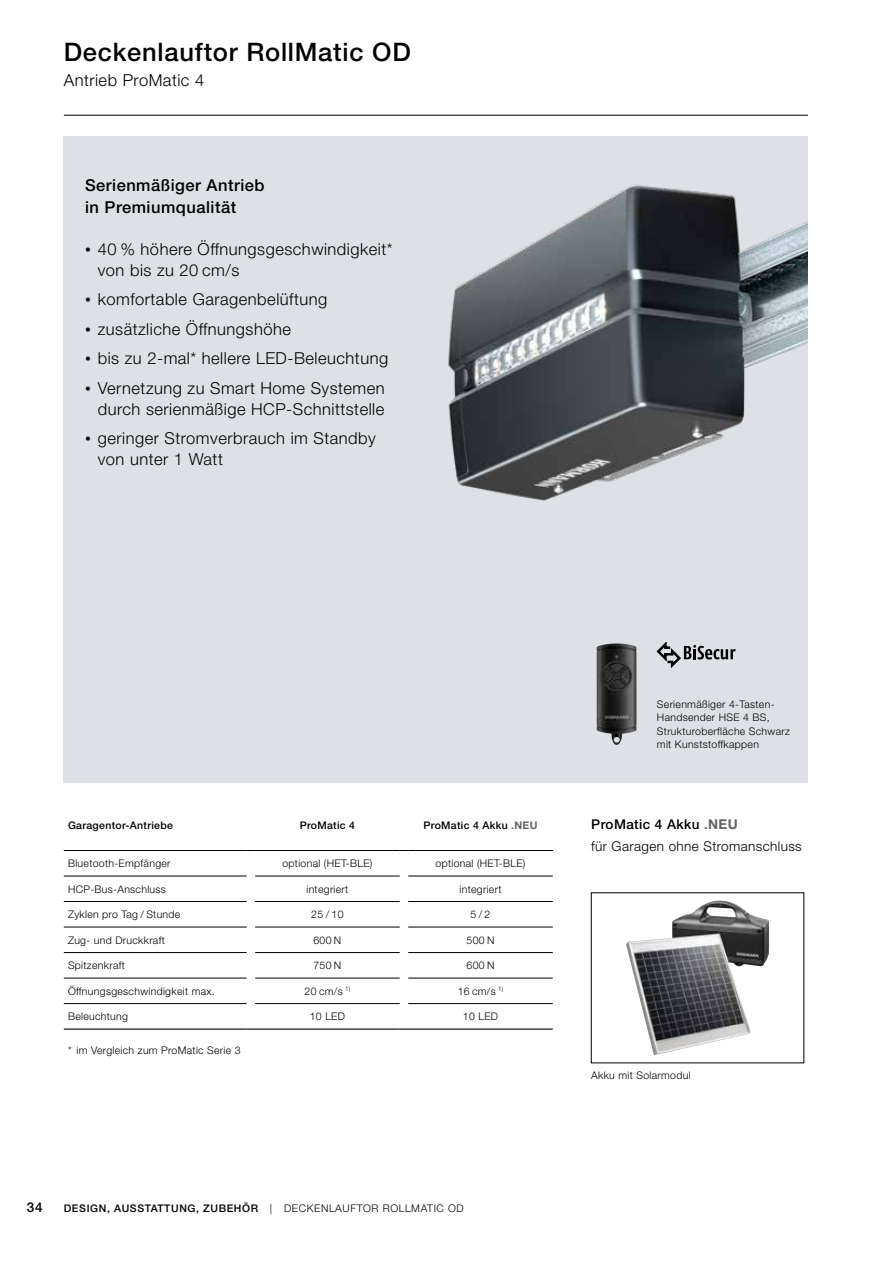
<style>
.page{position:relative;width:893px;height:1263px;background:#fff}
.page>*{position:absolute;margin:0;border:0;box-sizing:border-box;transform-origin:0 0}
.t1{font:500 25.5px "Hoermann Helvetica Neue";letter-spacing:.03em;color:#000}
.t2{font:300 16.5px/21px "Hoermann Helvetica Neue";letter-spacing:.03em;color:#000}
.t3{font:500 16.5px/21.3px "Hoermann Helvetica Neue";letter-spacing:.03em;color:#000}
.t4{font:300 13.5px/21.3px "Hoermann Helvetica Neue";letter-spacing:.03em;color:#000}
.t5{font:500 13.5px "Hoermann Helvetica Neue";color:#000}
.t6{font:300 10.5px/13.5px "Hoermann Helvetica Neue";letter-spacing:.03em;color:#000}
.t7{font:500 10.5px "Hoermann Helvetica Neue";letter-spacing:.06em;color:#000}
.t8{font:500 10.5px "Hoermann Helvetica Neue";letter-spacing:.03em;color:#000}
.s1{font-family:"Times New Roman";font-weight:400}
.s2{font-weight:700;color:#626261}
.s3{font-weight:300}
.s4{font-weight:500}
</style>
<div class="page">
<div style="left:64px;top:136px;width:744px;height:646px;background:#dde1e5"></div>
<img style="left:448px;top:184px;width:360px;height:317px">
<img style="left:626px;top:900px;width:143px;height:155px">
<svg style="left:657px;top:642px;width:78px;height:25px"></svg>
<img style="left:596px;top:643px;width:41px;height:102px">
<hr style="left:64px;top:1028px;width:183px;height:2px;background:#000">
<svg style="left:247px;top:1028px;width:8px;height:2px"></svg>
<hr style="left:255px;top:1028px;width:145px;height:2px;background:#000">
<svg style="left:400px;top:1028px;width:8px;height:2px"></svg>
<hr style="left:408px;top:1028px;width:145px;height:2px;background:#000">
<hr style="left:64px;top:850px;width:183px;height:1px;background:#000">
<hr style="left:255px;top:850px;width:145px;height:1px;background:#000">
<hr style="left:408px;top:850px;width:145px;height:1px;background:#000">
<hr style="left:64px;top:876px;width:183px;height:1px;background:#000">
<hr style="left:64px;top:901px;width:183px;height:1px;background:#000">
<hr style="left:64px;top:927px;width:183px;height:1px;background:#000">
<hr style="left:64px;top:952px;width:183px;height:1px;background:#000">
<hr style="left:64px;top:978px;width:183px;height:1px;background:#000">
<hr style="left:64px;top:1003px;width:183px;height:1px;background:#000">
<hr style="left:255px;top:876px;width:145px;height:1px;background:#000">
<hr style="left:255px;top:901px;width:145px;height:1px;background:#000">
<hr style="left:255px;top:927px;width:145px;height:1px;background:#000">
<hr style="left:255px;top:952px;width:145px;height:1px;background:#000">
<hr style="left:255px;top:978px;width:145px;height:1px;background:#000">
<hr style="left:255px;top:1003px;width:145px;height:1px;background:#000">
<hr style="left:408px;top:876px;width:145px;height:1px;background:#000">
<hr style="left:408px;top:901px;width:145px;height:1px;background:#000">
<hr style="left:408px;top:927px;width:145px;height:1px;background:#000">
<hr style="left:408px;top:952px;width:145px;height:1px;background:#000">
<hr style="left:408px;top:978px;width:145px;height:1px;background:#000">
<hr style="left:408px;top:1003px;width:145px;height:1px;background:#000">
<hr style="left:64px;top:115px;width:744px;height:1px;background:#000">
<h1 class="t1" style="left:64px;top:34px;width:348px">Deckenlauftor RollMatic OD</h1>
<h2 class="t2" style="left:64px;top:69px;width:142px">Antrieb ProMatic 4</h2>
<h2 class="t3" style="left:85px;top:174px;width:181px">Serienmäßiger Antrieb in Premiumqualität</h2>
<h2 class="t2" style="left:98px;top:237px;width:296px;text-indent:-13px"><span class="s1">•</span> 40 % höhere Öffnungsgeschwindigkeit* von bis zu 20 cm/s</h2>
<h2 class="t2" style="left:85px;top:288px;width:244px"><span class="s1">•</span> komfortable Garagenbelüftung</h2>
<h2 class="t2" style="left:85px;top:317px;width:207px"><span class="s1">•</span> zusätzliche Öffnungshöhe</h2>
<h2 class="t2" style="left:85px;top:347px;width:305px"><span class="s1">•</span> bis zu 2-mal* hellere LED-Beleuchtung</h2>
<h2 class="t2" style="left:85px;top:376px;width:301px;text-align:right"><span class="s1">•</span> Vernetzung zu Smart Home Systemen durch serienmäßige HCP-Schnittstelle</h2>
<h2 class="t2" style="left:98px;top:427px;width:279px;text-indent:-13px"><span class="s1">•</span> geringer Stromverbrauch im Standby von unter 1 Watt</h2>
<p class="t8" style="left:68px;top:818px;width:106px">Garagentor-Antriebe</p>
<p class="t8" style="left:300px;top:818px;width:57px">ProMatic 4</p>
<p class="t8" style="left:423px;top:818px;width:115px">ProMatic 4 Akku <span class="s2">.NEU</span></p>
<p class="t6" style="left:68px;top:856px;width:104px">Bluetooth-Empfänger</p>
<p class="t6" style="left:282px;top:856px;width:91px">optional (HET-BLE)</p>
<p class="t6" style="left:435px;top:856px;width:91px">optional (HET-BLE)</p>
<p class="t6" style="left:68px;top:881px;width:99px">HCP-Bus-Anschluss</p>
<p class="t6" style="left:306px;top:881px;width:43px">integriert</p>
<p class="t6" style="left:459px;top:881px;width:43px">integriert</p>
<p class="t6" style="left:68px;top:907px;width:114px">Zyklen pro Tag / Stunde</p>
<p class="t6" style="left:311px;top:907px;width:34px">25/10</p>
<p class="t6" style="left:470px;top:907px;width:21px">5/2</p>
<p class="t6" style="left:68px;top:932px;width:98px">Zug- und Druckkraft</p>
<p class="t6" style="left:313px;top:932px;width:29px">600 N</p>
<p class="t6" style="left:466px;top:932px;width:29px">500 N</p>
<p class="t6" style="left:68px;top:958px;width:58px">Spitzenkraft</p>
<p class="t6" style="left:313px;top:958px;width:29px">750 N</p>
<p class="t6" style="left:466px;top:958px;width:29px">600 N</p>
<p class="t6" style="left:68px;top:983px;width:148px">Öffnungsgeschwindigkeit max.</p>
<p class="t6" style="left:305px;top:983px;width:47px">20 cm/s <sup>1)</sup></p>
<p class="t6" style="left:458px;top:983px;width:47px">16 cm/s <sup>1)</sup></p>
<p class="t6" style="left:68px;top:1009px;width:61px">Beleuchtung</p>
<p class="t6" style="left:310px;top:1009px;width:37px">10 LED</p>
<p class="t6" style="left:463px;top:1009px;width:37px">10 LED</p>
<p class="t6" style="left:68px;top:1042px;width:174px">* im Vergleich zum ProMatic Serie 3</p>
<p class="t5" style="left:27px;top:1198px;width:17px">34</p>
<p class="t7" style="left:64px;top:1201px;width:402px">DESIGN, AUSSTATTUNG, ZUBEHÖR <span class="s3">| DECKENLAUFTOR ROLLMATIC OD</span></p>
<p class="t6" style="left:657px;top:697px;width:134px">Serienmäßiger 4-Tasten-<br>Handsender HSE 4 BS,<br>Strukturoberfläche Schwarz mit Kunststoffkappen</p>
<p class="t4" style="left:591px;top:813px;width:212px"><span class="s4">ProMatic 4 Akku</span> <span class="s2">.NEU<br></span>für Garagen ohne Stromanschluss</p>
<p class="t6" style="left:591px;top:1068px;width:101px">Akku mit Solarmodul</p>
</div>
